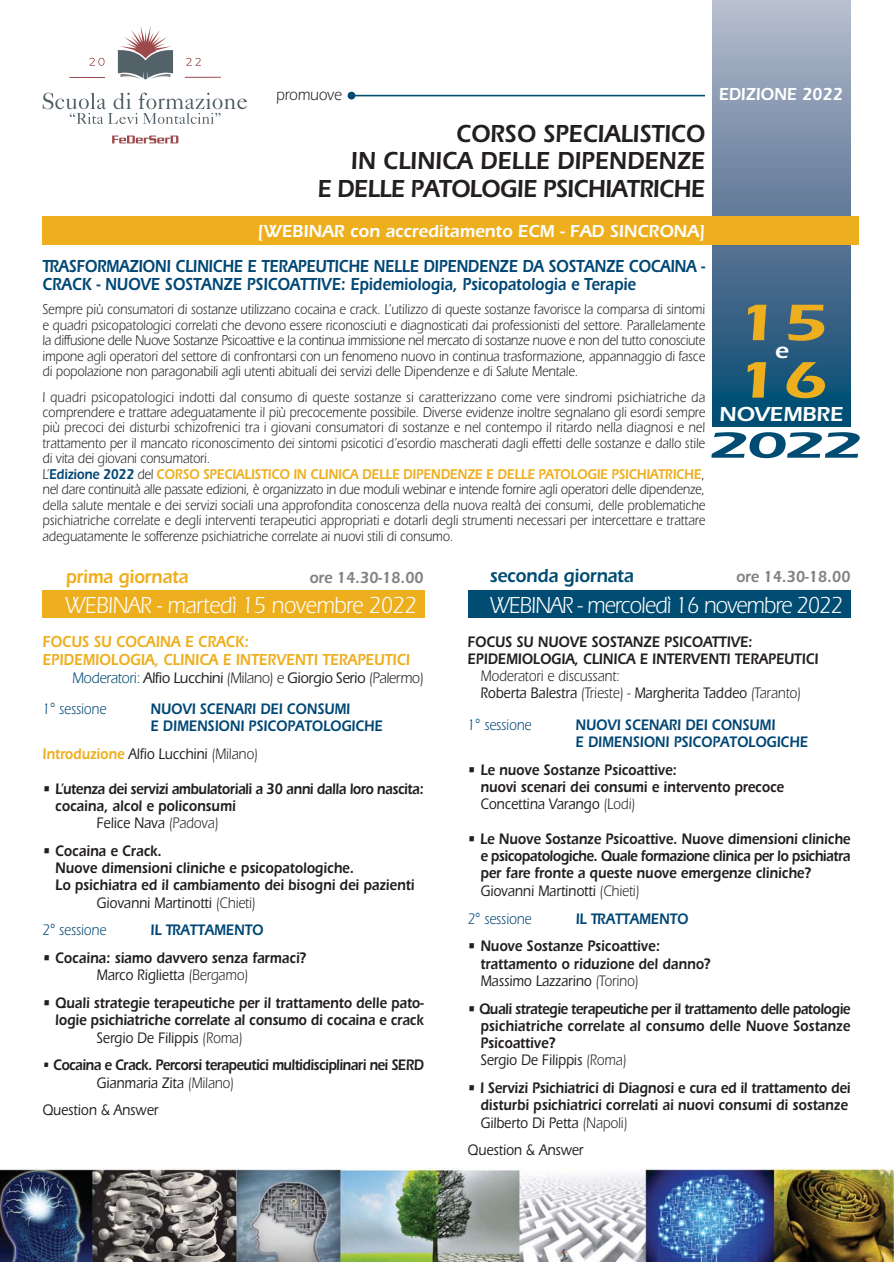
<style>
.page{position:relative;width:894px;height:1262px;background:#fff}
.page>*{position:absolute;margin:0;border:0;box-sizing:border-box;transform-origin:0 0}
.t1{font:600 53.1px "Itc Eras";color:#eeaf1f;scale:1.4 1}
.t2{font:600 37.65px "Itc Eras";color:#004c72;scale:1.82 1}
.t3{font:600 25.5px/27.8px "Itc Eras";color:#231f20;text-align:right;scale:.9 1}
.t4{font:24px "Itc Eras";letter-spacing:-.04em;color:#fff;scale:.9 1}
.t5{font:24px "Itc Eras";letter-spacing:-.015em;color:#fff;scale:.9 1}
.t6{font:600 22.5px "Itc Eras";color:#fff;scale:1.1 1}
.t7{font:600 21px "Itc Eras";letter-spacing:-.01em;color:#fff;scale:1.05 1}
.t8{font:600 19.5px "Itc Eras";letter-spacing:-.01em;color:#004c72;scale:.9 1}
.t9{font:600 19.5px "Itc Eras";letter-spacing:-.01em;color:#eeaf1f;scale:.9 1}
.t10{font:600 18px/18px "Itc Eras";letter-spacing:-.015em;color:#004775;scale:.83 1}
.t11{font:600 18px "Itc Eras";color:#fff;scale:.95 1}
.t12{font:600 18px "Itc Eras";color:#fff;scale:.9 1}
.t13{font:600 16.5px/18px "Itc Eras";color:#eeaf1f;scale:.85 1}
.t14{font:600 16.5px "Itc Eras";letter-spacing:-.01em;color:#808285;scale:.9 1}
.t15{font:16.5px "Itc Eras";color:#231f20;scale:.9 1}
.t16{font:600 15.75px/17.2px "Itc Eras";color:#231f20;scale:.85 1}
.t17{font:500 15.75px "Itc Eras";color:#231f20;scale:.85 1}
.t18{font:600 15.75px/17.2px "Itc Eras";color:#004775;scale:.85 1}
.t19{font:600 15.75px/17.2px "Itc Eras";letter-spacing:-.035em;color:#231f20;scale:.85 1}
.t20{font:15.75px/17.2px "Itc Eras";color:#231f20;scale:.85 1}
.t21{font:500 15.75px/31.5px "Itc Eras";letter-spacing:-.02em;color:#231f20;scale:.9 1}
.t22{font:600 15.75px "Itc Eras";letter-spacing:-.025em;color:#231f20;scale:.85 1}
.t23{font:15.75px "Itc Eras";color:#004775;scale:.85 1}
.t24{font:14.7px/15.5px "Itc Eras";letter-spacing:.005em;color:#231f20;text-align:justify;scale:.85 1}
.s1{font-weight:600;color:#004775}
.s2{font-weight:600;color:#eeaf1f}
.s3{font-weight:400;color:#004c72}
.s4{font-weight:400}
.s5{font-weight:400;color:#004775}
.s6{font-weight:500}
</style>
<div class="page">
<div style="left:43px;top:591px;width:382px;height:27px;background:#eeaf1f"></div>
<hr style="left:712px;top:425px;width:138px;height:2px;background:#004c72">
<div style="left:712px;top:2px;width:138px;height:423px;background:linear-gradient(to bottom,#b9b8ca,#04466e)"></div>
<hr style="left:712px;top:0;width:138px;height:2px;background:#bbc2d1">
<div style="left:43px;top:216px;width:816px;height:29px;background:#eeaf1f"></div>
<hr style="left:355px;top:95px;width:350px;height:1px;background:#004c72">
<div style="left:348px;top:92px;width:7px;height:7px;background:#004c72;border-radius:50%"></div>
<div style="left:468px;top:591px;width:382px;height:27px;background:#004c72"></div>
<img style="left:0;top:1168px;width:894px;height:93px">
<hr style="left:70px;top:77px;width:35px;height:1px;background:#9d484a">
<svg style="left:89px;top:58px;width:16px;height:8px"></svg>
<svg style="left:186px;top:58px;width:15px;height:8px"></svg>
<svg style="left:43px;top:93px;width:204px;height:31px"></svg>
<svg style="left:118px;top:26px;width:55px;height:54px"></svg>
<hr style="left:185px;top:77px;width:36px;height:1px;background:#9d484a">
<svg style="left:112px;top:135px;width:66px;height:8px"></svg>
<p class="t15" style="left:276px;top:89px;width:75px">promuove</p>
<h3 class="t3" style="left:317px;top:122px;width:432px">CORSO SPECIALISTICO<br>IN CLINICA DELLE DIPENDENZE<br>E DELLE PATOLOGIE PSICHIATRICHE</h3>
<p class="t11" style="left:257px;top:225px;width:473px">[WEBINAR con accreditamento ECM - FAD SINCRONA]</p>
<p class="t12" style="left:719px;top:88px;width:140px">EDIZIONE 2022</p>
<p class="t10" style="left:43px;top:259px;width:800px">TRASFORMAZIONI CLINICHE E TERAPEUTICHE NELLE DIPENDENZE DA SOSTANZE COCAINA -<br>CRACK - NUOVE SOSTANZE PSICOATTIVE: Epidemiologia, Psicopatologia e Terapie</p>
<p class="t24" style="left:43px;top:303px;width:781px">Sempre più consumatori di sostanze utilizzano cocaina e crack. L’utilizzo di queste sostanze favorisce la comparsa di sintomi e quadri psicopatologici correlati che devono essere riconosciuti e diagnosticati dai professionisti del settore. Parallelamente la diffusione delle Nuove Sostanze Psicoattive e la continua immissione nel mercato di sostanze nuove e non del tutto conosciute impone agli operatori del settore di confrontarsi con un fenomeno nuovo in continua trasformazione, appannaggio di fasce di popolazione non paragonabili agli utenti abituali dei servizi delle Dipendenze e di Salute Mentale.</p>
<p class="t24" style="left:43px;top:390px;width:781px;text-align:left">I quadri psicopatologici indotti dal consumo di queste sostanze si caratterizzano come vere sindromi psichiatriche da comprendere e trattare adeguatamente il più precocemente possibile. Diverse evidenze inoltre segnalano gli esordi sempre più precoci dei disturbi schizofrenici tra i giovani consumatori di sostanze e nel contempo il ritardo nella diagnosi e nel trattamento per il mancato riconoscimento dei sintomi psicotici d’esordio mascherati dagli effetti delle sostanze e dallo stile di vita dei giovani consumatori.<br>L’<span class="s1">Edizione 2022</span> del <span class="s2">CORSO SPECIALISTICO IN CLINICA DELLE DIPENDENZE E DELLE PATOLOGIE PSICHIATRICHE</span>, nel dare continuità alle passate edizioni, è organizzato in due moduli webinar e intende fornire agli operatori delle dipendenze, della salute mentale e dei servizi sociali una approfondita conoscenza della nuova realtà dei consumi, delle problematiche psichiatriche correlate e degli interventi terapeutici appropriati e dotarli degli strumenti necessari per intercettare e trattare adeguatamente le sofferenze psichiatriche correlate ai nuovi stili di consumo.</p>
<h1 class="t1" style="left:735px;top:305px;width:69px">15</h1>
<h3 class="t6" style="left:775px;top:343px;width:14px">e</h3>
<h1 class="t1" style="left:734px;top:362px;width:69px">16</h1>
<h3 class="t7" style="left:719px;top:406px;width:120px">NOVEMBRE</h3>
<h2 class="t2" style="left:707px;top:432px;width:88px">2022</h2>
<h3 class="t9" style="left:66px;top:570px;width:138px">prima giornata</h3>
<p class="t14" style="left:309px;top:572px;width:129px">ore 14.30-18.00</p>
<h3 class="t8" style="left:490px;top:569px;width:161px">seconda giornata</h3>
<p class="t14" style="left:736px;top:571px;width:129px">ore 14.30-18.00</p>
<h3 class="t5" style="left:65px;top:597px;width:392px">WEBINAR - martedì 15 novembre 2022</h3>
<p class="t13" style="left:43px;top:634px;width:434px">FOCUS SU COCAINA E CRACK:<br>EPIDEMIOLOGIA, CLINICA E INTERVENTI TERAPEUTICI</p>
<p class="t21" style="left:43px;top:663px;width:425px;text-indent:30px"><span class="s3">Moderatori:</span> Alfio Lucchini <span class="s4">(Milano) e</span> Giorgio Serio <span class="s4">(Palermo)<br></span><span class="s5">1 sessione</span></p>
<p class="t18" style="left:151px;top:702px;width:275px">NUOVI SCENARI DEI CONSUMI<br>E DIMENSIONI PSICOPATOLOGICHE</p>
<p class="t17" style="left:43px;top:748px;width:255px"><span class="s2">Introduzione</span> Alfio Lucchini <span class="s4">(Milano)</span></p>
<p class="t22" style="left:43px;top:783px;width:450px">• L’utenza dei servizi ambulatoriali a 30 anni dalla loro nascita:</p>
<p class="t16" style="left:55px;top:798px;width:214px">cocaina, alcol e policonsumi</p>
<p class="t17" style="left:97px;top:817px;width:145px">Felice Nava <span class="s4">(Padova)</span></p>
<p class="t16" style="left:43px;top:843px;width:142px">• Cocaina e Crack.</p>
<p class="t16" style="left:55px;top:861px;width:353px">Nuove dimensioni cliniche e psicopatologiche.</p>
<p class="t16" style="left:55px;top:878px;width:424px">Lo psichiatra ed il cambiamento dei bisogni dei pazienti</p>
<p class="t17" style="left:97px;top:897px;width:189px">Giovanni Martinotti <span class="s4">(Chieti)</span></p>
<p class="t23" style="left:43px;top:924px;width:77px">2 sessione</p>
<p class="t18" style="left:151px;top:923px;width:134px">IL TRATTAMENTO</p>
<p class="t16" style="left:43px;top:951px;width:312px;text-align:center">• Cocaina: siamo davvero senza farmaci?<br><span class="s6">Marco Riglietta</span> <span class="s4">(Bergamo)</span></p>
<p class="t16" style="left:43px;top:996px;width:450px">• Quali strategie terapeutiche per il trattamento delle pato-</p>
<p class="t16" style="left:55px;top:1013px;width:435px">logie psichiatriche correlate al consumo di cocaina e crack</p>
<p class="t17" style="left:97px;top:1032px;width:173px">Sergio De Filippis <span class="s4">(Roma)</span></p>
<p class="t19" style="left:97px;top:1058px;width:386px;text-indent:-54px"><span class="s4">•</span> Cocaina e Crack. Percorsi terapeutici multidisciplinari nei SERD<br><span class="s6">Gianmaria Zita</span> <span class="s4">(Milano)</span></p>
<p class="t17" style="left:43px;top:1104px;width:138px">Question &amp; Answer</p>
<h3 class="t4" style="left:490px;top:597px;width:394px">WEBINAR - mercoledì 16 novembre 2022</h3>
<p class="t16" style="left:468px;top:634px;width:414px">FOCUS SU NUOVE SOSTANZE PSICOATTIVE:<br>EPIDEMIOLOGIA, CLINICA E INTERVENTI TERAPEUTICI</p>
<p class="t20" style="left:480px;top:669px;width:379px">Moderatori e discussant:<br><span class="s6">Roberta Balestra</span> (Trieste) - <span class="s6">Margherita Taddeo</span> (Taranto)</p>
<p class="t23" style="left:468px;top:719px;width:77px">1 sessione</p>
<p class="t18" style="left:576px;top:718px;width:275px">NUOVI SCENARI DEI CONSUMI<br>E DIMENSIONI PSICOPATOLOGICHE</p>
<p class="t16" style="left:480px;top:763px;width:359px;text-indent:-13px">• Le nuove Sostanze Psicoattive:<br>nuovi scenari dei consumi e intervento precoce<br><span class="s6">Concettina Varango</span> <span class="s4">(Lodi)</span></p>
<p class="t16" style="left:480px;top:832px;width:437px;text-indent:-13px">• Le Nuove Sostanze Psicoattive. Nuove dimensioni cliniche e psicopatologiche. Quale formazione clinica per lo psichiatra per fare fronte a queste nuove emergenze cliniche?<br><span class="s6">Giovanni Martinotti</span> <span class="s4">(Chieti)</span></p>
<p class="t23" style="left:468px;top:913px;width:77px">2 sessione</p>
<p class="t18" style="left:576px;top:911px;width:134px">IL TRATTAMENTO</p>
<p class="t16" style="left:480px;top:939px;width:272px;text-indent:-13px">• Nuove Sostanze Psicoattive: trattamento o riduzione del danno?<br><span class="s6">Massimo Lazzarino</span> <span class="s4">(Torino)</span></p>
<p class="t16" style="left:480px;top:1001px;width:437px;text-indent:-13px">• Quali strategie terapeutiche per il trattamento delle patologie psichiatriche correlate al consumo delle Nuove Sostanze Psicoattive?<br><span class="s6">Sergio De Filippis</span> <span class="s4">(Roma)</span></p>
<p class="t16" style="left:480px;top:1081px;width:437px;text-indent:-13px">• I Servizi Psichiatrici di Diagnosi e cura ed il trattamento dei disturbi psichiatrici correlati ai nuovi consumi di sostanze<br><span class="s6">Gilberto Di Petta</span> <span class="s4">(Napoli)</span></p>
<p class="t17" style="left:468px;top:1144px;width:138px">Question &amp; Answer</p>
</div>
